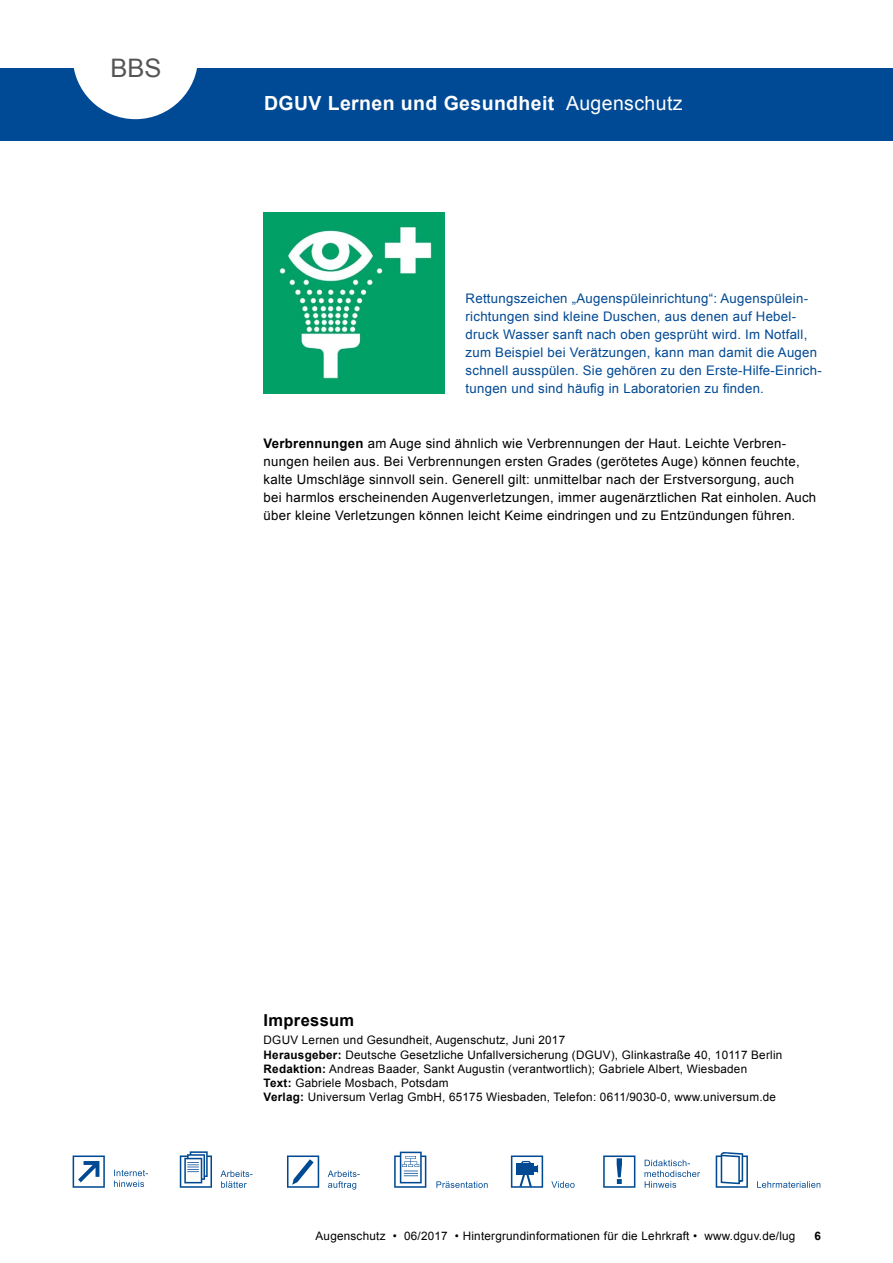
<style>
.page{position:relative;width:893px;height:1263px;background:#fff}
.page>*{position:absolute;margin:0;border:0;box-sizing:border-box;transform-origin:0 0}
.t1{font:25.5px "Arial";color:#555}
.t2{font:700 19.5px "Arial";letter-spacing:.02em;color:#fff}
.t3{font:700 16.5px "Arial";letter-spacing:.02em;color:#000}
.t4{font:13.2px/18px "Arial";letter-spacing:.02em;color:#000}
.t5{font:13.2px/18px "Arial";letter-spacing:.02em;color:#004994}
.t6{font:11.7px/14.1px "Arial";letter-spacing:.02em;color:#000}
.t7{font:700 11.7px "Arial";color:#000}
.s1{font-weight:400}
.s2{font-weight:700}
</style>
<div class="page">
<div style="left:0;top:68px;width:893px;height:72px;background:#004994"></div>
<svg style="left:73px;top:68px;width:124px;height:51px"></svg>
<svg style="left:73px;top:1155px;width:32px;height:33px"></svg>
<svg style="left:114px;top:1170px;width:34px;height:17px"></svg>
<svg style="left:180px;top:1151px;width:32px;height:37px"></svg>
<svg style="left:221px;top:1170px;width:32px;height:18px"></svg>
<svg style="left:287px;top:1155px;width:32px;height:33px"></svg>
<svg style="left:328px;top:1170px;width:32px;height:19px"></svg>
<svg style="left:394px;top:1151px;width:32px;height:37px"></svg>
<svg style="left:511px;top:1155px;width:32px;height:33px"></svg>
<svg style="left:551px;top:1181px;width:24px;height:7px"></svg>
<svg style="left:603px;top:1155px;width:32px;height:33px"></svg>
<svg style="left:644px;top:1160px;width:56px;height:28px"></svg>
<svg style="left:716px;top:1152px;width:32px;height:36px"></svg>
<svg style="left:757px;top:1181px;width:63px;height:7px"></svg>
<svg style="left:436px;top:1181px;width:52px;height:7px"></svg>
<img style="left:264px;top:212px;width:181px;height:181px">
<h1 class="t1" style="left:110px;top:51px;width:53px">BBS</h1>
<h2 class="t2" style="left:264px;top:90px;width:420px">DGUV Lernen und Gesundheit <span class="s1">Augenschutz</span></h2>
<p class="t5" style="left:466px;top:289px;width:358px">Rettungszeichen „Augenspüleinrichtung“: Augenspülein&shy;richtungen sind kleine Duschen, aus denen auf Hebel&shy;druck Wasser sanft nach oben gesprüht wird. Im Notfall, zum Beispiel bei Verätzungen, kann man damit die Augen schnell ausspülen. Sie gehören zu den Erste-Hilfe-Einrich&shy;tungen und sind häufig in Laboratorien zu finden.</p>
<p class="t4" style="left:264px;top:434px;width:554px"><span class="s2">Verbrennungen</span> am Auge sind ähnlich wie Verbrennungen der Haut. Leichte Verbren&shy;nungen heilen aus. Bei Verbrennungen ersten Grades (gerötetes Auge) können feuchte, kalte Umschläge sinnvoll sein. Generell gilt: unmittelbar nach der Erstversorgung, auch<br>bei harmlos erscheinenden Augenverletzungen, immer augenärztlichen Rat einholen. Auch über kleine Verletzungen können leicht Keime eindringen und zu Entzündungen führen.</p>
<h3 class="t3" style="left:264px;top:1009px;width:92px">Impressum</h3>
<p class="t6" style="left:264px;top:1033px;width:520px">DGUV Lernen und Gesundheit, Augenschutz, Juni 2017<br><span class="s2">Herausgeber:</span> Deutsche Gesetzliche Unfallversicherung (DGUV), Glinkastraße 40, 10117 Berlin <span class="s2">Redaktion:</span> Andreas Baader, Sankt Augustin (verantwortlich); Gabriele Albert, Wiesbaden<br><span class="s2">Text:</span> Gabriele Mosbach, Potsdam<br><span class="s2">Verlag:</span> Universum Verlag GmbH, 65175 Wiesbaden, Telefon: 0611/9030-0, www.universum.de</p>
<p class="t6" style="left:316px;top:1228px;width:481px">Augenschutz • 06/2017 • Hintergrundinformationen für die Lehrkraft • www.dguv.de/lug</p>
<p class="t7" style="left:815px;top:1228px;width:8px">6</p>
</div>
